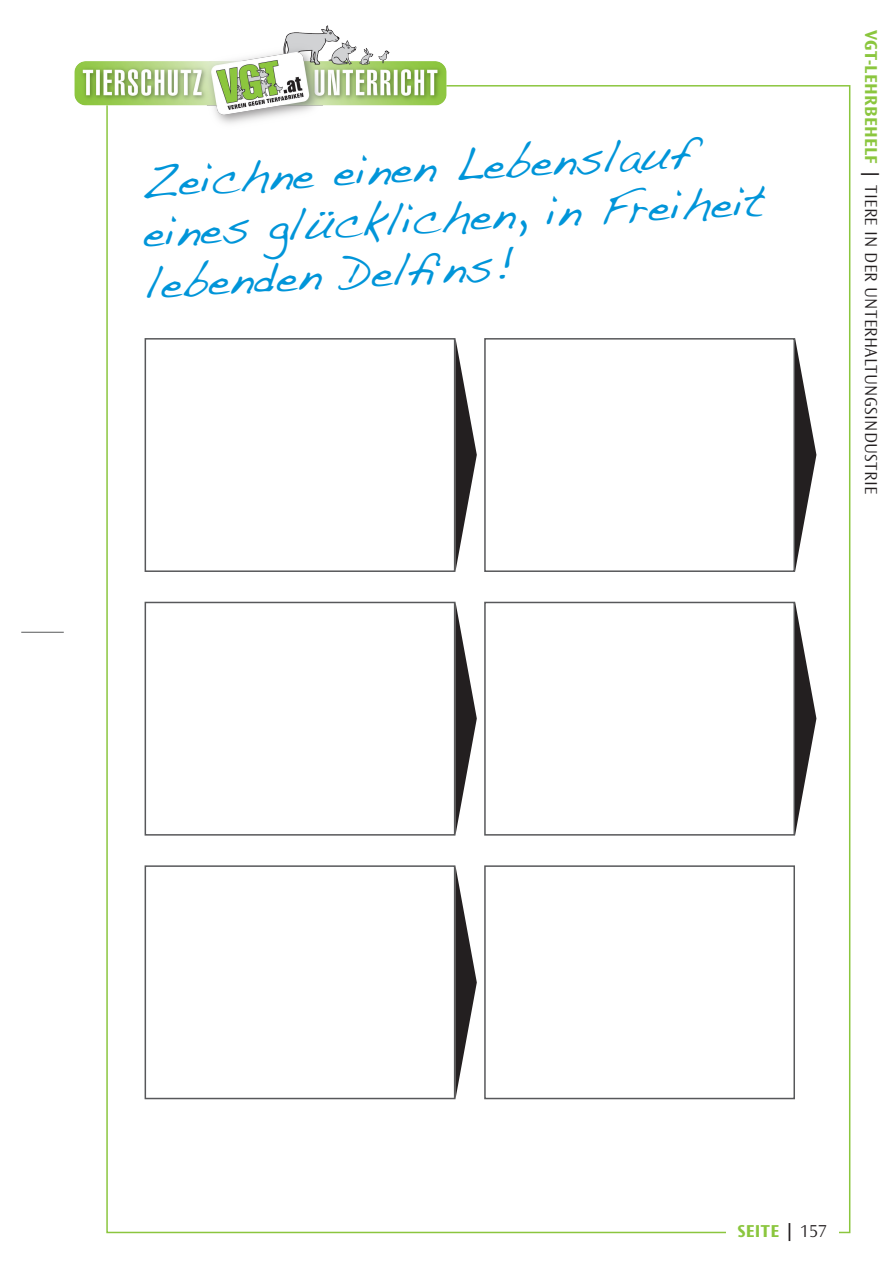
<style>
.page{position:relative;width:893px;height:1263px;background:#fff}
.page>*{position:absolute;margin:0;border:0;box-sizing:border-box;transform-origin:0 0}
.t1{font:45px/51px "Handwriting Dakota";color:#0095d9}
.t2{font:300 18px "Ocean Sans Std";letter-spacing:.02em;color:#231f20}
.t3{font:700 18px "Ocean Sans Std";letter-spacing:.02em;color:#8bc63e}
.s1{font-weight:700;color:#8bc63e}
.s2{font-weight:700}
.s3{color:#231f20}
.s4{font-weight:300;color:#231f20}
</style>
<div class="page">
<div style="left:106px;top:85px;width:744px;height:1148px;background:#fff;border:2px solid #8bc63e"></div>
<div style="left:726px;top:1224px;width:112px;height:27px;background:#fff"></div>
<hr style="left:21px;top:632px;width:43px;height:1px;background:#57585a">
<div style="left:145px;top:338px;width:310px;height:234px;border:2px solid #57585a"></div>
<div style="left:145px;top:602px;width:310px;height:234px;border:2px solid #57585a"></div>
<div style="left:145px;top:865px;width:310px;height:234px;border:2px solid #57585a"></div>
<div style="left:484px;top:338px;width:311px;height:234px;border:2px solid #57585a"></div>
<div style="left:484px;top:602px;width:311px;height:234px;border:2px solid #57585a"></div>
<div style="left:484px;top:865px;width:311px;height:234px;border:2px solid #57585a"></div>
<svg style="left:795px;top:602px;width:21px;height:233px"></svg>
<svg style="left:795px;top:338px;width:21px;height:234px"></svg>
<svg style="left:455px;top:601px;width:22px;height:235px"></svg>
<svg style="left:455px;top:338px;width:22px;height:234px"></svg>
<svg style="left:455px;top:865px;width:22px;height:234px"></svg>
<img style="left:74px;top:25px;width:416px;height:108px">
<p class="t1" style="left:139px;top:156px;width:625px;rotate:-3deg">Zeichne einen Lebenslauf eines glücklichen, in Freiheit lebenden Delfins!</p>
<p class="t2" style="left:881px;top:30px;width:466px;rotate:90deg"><span class="s1">VGT-LEHRBEHELF</span> <span class="s2">|</span> TIERE IN DER UNTERHALTUNGSINDUSTRIE</p>
<p class="t3" style="left:737px;top:1221px;width:91px">SEITE <span class="s3">|</span> <span class="s4">157</span></p>
</div>
